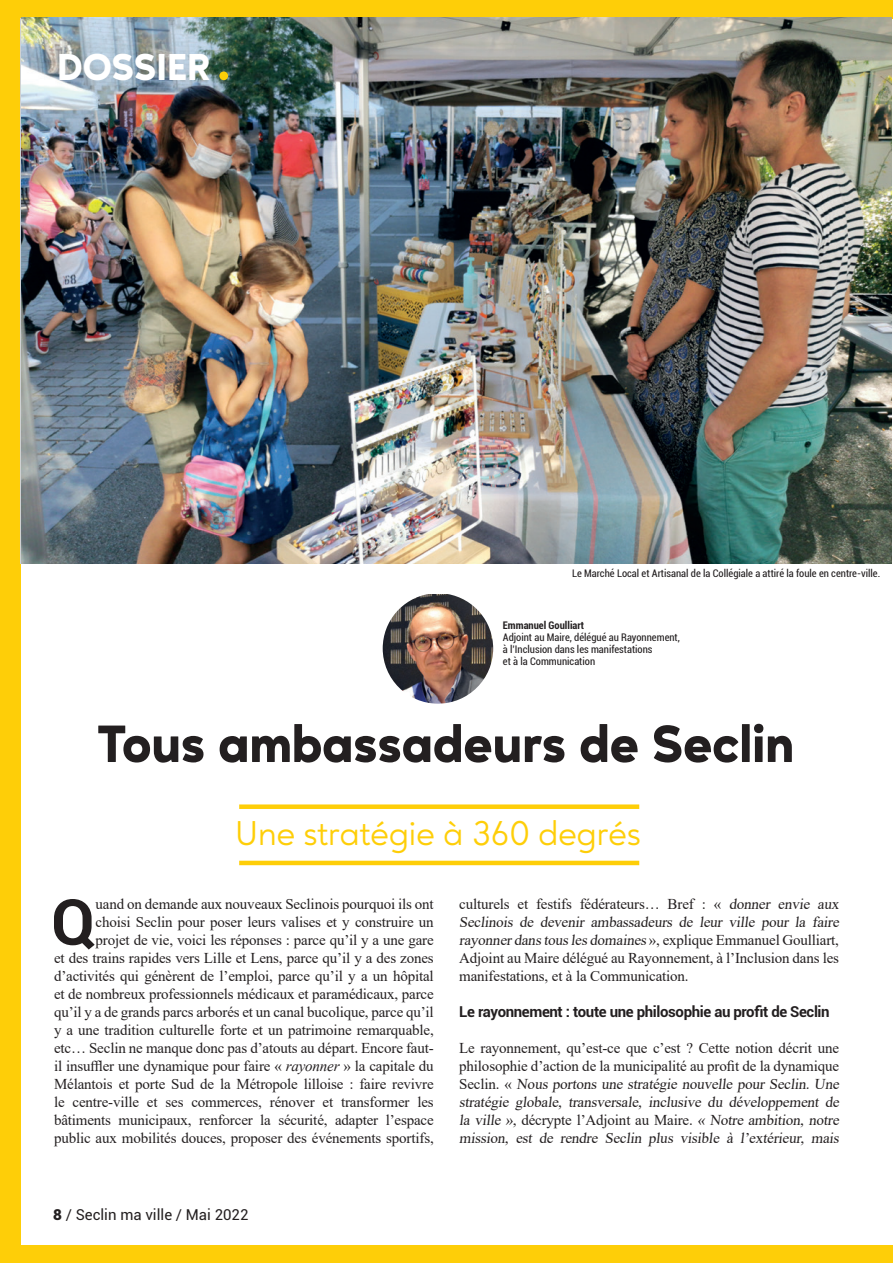
<style>
.page{position:relative;width:893px;height:1263px;background:#fece08}
.page>*{position:absolute;margin:0;border:0;box-sizing:border-box;transform-origin:0 0}
.CHAPEAU_PETIT{font:700 63.3px "Roboto";color:#231f20}
.t1{font:800 52.5px "Ageo";color:#231f20}
.t2{font:800 37.5px "Ageo";color:#fff}
.t3{font:34.5px "Ageo";color:#fece08}
.CHAPEAU_PETIT-2{font:15px/18px "Times New Roman";letter-spacing:-.01em;color:#231f20}
.CHAPEAU_PETIT-3{font:700 15px "Roboto";letter-spacing:-.025em;color:#231f20}
.t4{font:15px "Roboto";color:#231f20}
.t5{font:condensed 10.5px "Roboto";color:#231f20}
.t6{font:700 condensed 10.5px "Roboto";color:#231f20}
.s1{font-style:italic}
.s2{font-weight:900}
</style>
<div class="page">
<div style="left:21px;top:19px;width:872px;height:1225px;background:#fff"></div>
<img style="left:21px;top:18px;width:871px;height:545px">
<hr style="left:239px;top:861px;width:400px;height:4px;background:#fece08">
<div style="left:239px;top:804px;width:400px;height:5px;background:#fece08"></div>
<div style="left:219px;top:71px;width:9px;height:9px;background:#fece08;border-radius:50%"></div>
<img style="left:383px;top:594px;width:110px;height:110px">
<p class="t2" style="left:57px;top:45px;width:154px">DOSSIER</p>
<p class="t5" style="left:572px;top:566px;width:310px">Le Marché Local et Artisanal de la Collégiale a attiré la foule en centre-ville.</p>
<p class="t6" style="left:503px;top:617px;width:83px">Emmanuel Goulliart</p>
<p class="t5" style="left:503px;top:629px;width:178px">Adjoint au Maire, délégué au Rayonnement,</p>
<p class="t5" style="left:503px;top:641px;width:151px">à l’Inclusion dans les manifestations</p>
<p class="t5" style="left:503px;top:653px;width:94px">et à la Communication</p>
<p class="t1" style="left:97px;top:713px;width:699px">Tous ambassadeurs de Seclin</p>
<p class="t3" style="left:235px;top:813px;width:407px">Une stratégie à 360 degrés</p>
<p class="CHAPEAU_PETIT-2" style="left:54px;top:894px;width:381px;text-align:right">uand on demande aux nouveaux Seclinois pourquoi ils ont<br>choisi Seclin pour poser leurs valises et y construire un<br>projet de vie, voici les réponses : parce qu’il y a une gare<br>et des trains rapides vers Lille et Lens, parce qu’il y a des zones d’activités qui génèrent de l’emploi, parce qu’il y a un hôpital et de nombreux professionnels médicaux et paramédicaux, parce qu’il y a de grands parcs arborés et un canal bucolique, parce qu’il y a une tradition culturelle forte et un patrimoine remarquable, etc… Seclin ne manque donc pas d’atouts au départ. Encore faut&shy;il insuffler une dynamique pour faire « <span class="s1">rayonner</span> » la capitale du Mélantois et porte Sud de la Métropole lilloise : faire revivre le centre-ville et ses commerces, rénover et transformer les bâtiments municipaux, renforcer la sécurité, adapter l’espace public aux mobilités douces, proposer des événements sportifs,</p>
<p class="CHAPEAU_PETIT-2" style="left:459px;top:894px;width:384px">culturels et festifs fédérateurs… Bref : « donner envie aux Seclinois de devenir ambassadeurs de leur ville p our la faire rayonnerdans tous les domaines », explique Emmanuel Goulliart, Adjoint au Maire délégué au Rayonnement, à l’Inclusion dans les manifestations, et à la Communication.</p>
<p class="CHAPEAU_PETIT" style="left:51px;top:877px;width:46px">Q</p>
<p class="CHAPEAU_PETIT-3" style="left:459px;top:1001px;width:372px">Le rayonnement : toute une philosophie au profit de Seclin</p>
<p class="CHAPEAU_PETIT-2" style="left:459px;top:1038px;width:384px">Le rayonnement, qu’est-ce que c’est ? Cette notion décrit une philosophie d’action de la municipalité au profit de la dynamique S e c l i n . « Nous portons une stratégie nouvelle pour Seclin. Une stratégie globale, transversale, inclusive du développ ement de la ville », d é c ryp t e l ’ A dj o i nt au M a i r e . « Notre ambition, notre mission, est de rendre Seclin plus visible à l’extérieur, mais</p>
<p class="t4" style="left:53px;top:1204px;width:197px"><span class="s2">8</span> / Seclin ma ville / Mai 2022</p>
</div>
